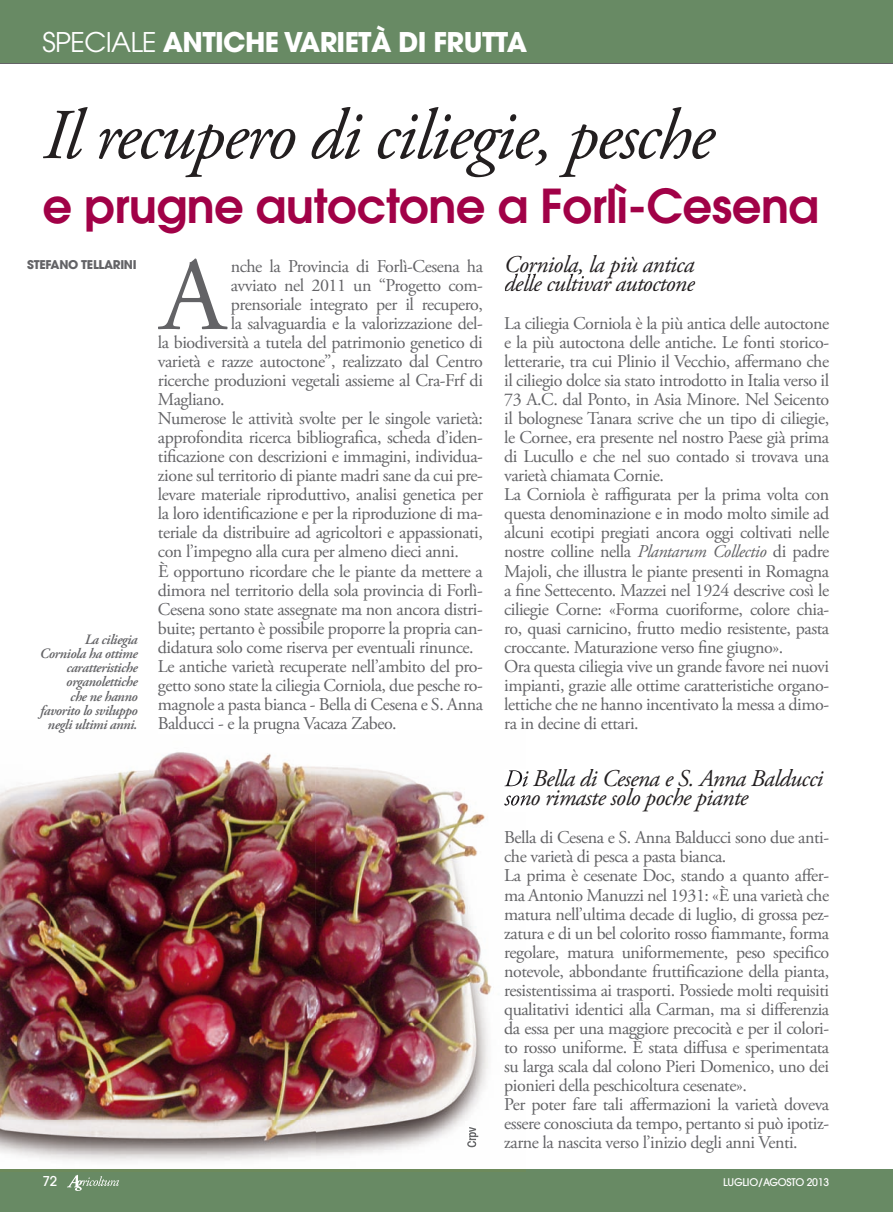
<style>
.page{position:relative;width:893px;height:1212px;background:#fff}
.page>*{position:absolute;margin:0;border:0;box-sizing:border-box;transform-origin:0 0}
.t1{font:104.25px "Adobe Garamond Pro";color:#636366}
.t2{font:italic 71.25px "Adobe Garamond Pro";letter-spacing:-.03em;color:#231f20}
.t3{font:600 46.5px "Avant Garde";letter-spacing:-.01em;color:#a10147}
.t4{font:700 27px "Avant Garde";letter-spacing:-.025em;color:#fff}
.t5{font:italic 24px/19px "Adobe Garamond Pro";letter-spacing:-.025em;color:#231f20}
.t6{font:18px/19px "Adobe Garamond Pro";letter-spacing:-.025em;color:#636366}
.t7{font:italic 600 14.25px/14.2px "Adobe Garamond Pro";letter-spacing:-.03em;color:#636366;text-align:right}
.t8{font:500 13.5px "Avant Garde";color:#fff}
.t9{font:700 12px "Avant Garde";letter-spacing:-.025em;color:#636366}
.t10{font:500 10.5px "Avant Garde";letter-spacing:-.025em;color:#fff}
.s1{font-weight:400}
.s2{font-style:italic}
</style>
<div class="page">
<div style="left:0;top:0;width:893px;height:64px;background:#688a64"></div>
<div style="left:0;top:1170px;width:893px;height:42px;background:#688a64"></div>
<hr style="left:0;top:63px;width:893px;height:1px;background:#636366">
<svg style="left:67px;top:1175px;width:52px;height:16px"></svg>
<img style="left:0;top:752px;width:526px;height:418px">
<img style="left:253px;top:730px;width:32px;height:4px">
<img style="left:467px;top:1127px;width:11px;height:20px">
<svg style="left:515px;top:274px;width:69px;height:4px"></svg>
<img style="left:504px;top:769px;width:22px;height:17px">
<img style="left:504px;top:788px;width:22px;height:24px">
<h3 class="t4" style="left:43px;top:25px;width:486px"><span class="s1">SPECIALE</span> ANTICHE VARIETÀ DI FRUTTA</h3>
<h2 class="t2" style="left:43px;top:93px;width:673px">Il recupero di ciliegie, pesche</h2>
<h3 class="t3" style="left:43px;top:175px;width:778px">e prugne autoctone a Forlì-cesena</h3>
<p class="t9" style="left:27px;top:257px;width:111px">STEFANO TELLARINI</p>
<p class="t7" style="left:40px;top:632px;width:99px">La ciliegia<br>Corniola ha ottime caratteristiche organolettiche<br>che ne hanno favorito lo sviluppo negli ultimi anni.</p>
<h1 class="t1" style="left:161px;top:233px;width:66px">A</h1>
<p class="t6" style="left:231px;top:257px;width:254px">nche la Provincia di Forlì-Cesena ha</p>
<p class="t6" style="left:231px;top:276px;width:254px">avviato nel 2011 un “Progetto com-</p>
<p class="t6" style="left:231px;top:295px;width:254px">prensoriale integrato per il recupero,</p>
<p class="t6" style="left:231px;top:314px;width:254px">la salvaguardia e la valorizzazione del-</p>
<p class="t6" style="left:158px;top:333px;width:326px">la biodiversità a tutela del patrimonio genetico di</p>
<p class="t6" style="left:158px;top:352px;width:326px">varietà e razze autoctone”, realizzato dal Centro</p>
<p class="t6" style="left:158px;top:371px;width:326px">ricerche produzioni vegetali assieme al Cra-Frf di</p>
<p class="t6" style="left:158px;top:390px;width:68px">Magliano.</p>
<p class="t6" style="left:158px;top:409px;width:326px">Numerose le attività svolte per le singole varietà:</p>
<p class="t6" style="left:158px;top:429px;width:326px">approfondita ricerca bibliografica, scheda d’iden-</p>
<p class="t6" style="left:158px;top:448px;width:326px">tificazione con descrizioni e immagini, individua-</p>
<p class="t6" style="left:158px;top:467px;width:327px">zione sul territorio di piante madri sane da cui pre-</p>
<p class="t6" style="left:158px;top:486px;width:327px">levare materiale riproduttivo, analisi genetica per</p>
<p class="t6" style="left:158px;top:505px;width:326px">la loro identificazione e per la riproduzione di ma-</p>
<p class="t6" style="left:158px;top:524px;width:326px">teriale da distribuire ad agricoltori e appassionati,</p>
<p class="t6" style="left:158px;top:543px;width:302px">con l’impegno alla cura per almeno dieci anni.</p>
<p class="t6" style="left:158px;top:562px;width:326px">è opportuno ricordare che le piante da mettere a</p>
<p class="t6" style="left:158px;top:581px;width:326px">dimora nel territorio della sola provincia di Forlì-</p>
<p class="t6" style="left:158px;top:600px;width:326px">Cesena sono state assegnate ma non ancora distri-</p>
<p class="t6" style="left:158px;top:619px;width:326px">buite; pertanto è possibile proporre la propria can-</p>
<p class="t6" style="left:158px;top:638px;width:317px">didatura solo come riserva per eventuali rinunce.</p>
<p class="t6" style="left:158px;top:657px;width:327px">Le antiche varietà recuperate nell’ambito del pro-</p>
<p class="t6" style="left:158px;top:676px;width:326px">getto sono state la ciliegia Corniola, due pesche ro-</p>
<p class="t6" style="left:158px;top:695px;width:327px">magnole a pasta bianca - Bella di Cesena e S. Anna</p>
<p class="t6" style="left:158px;top:714px;width:240px">Balducci - e la prugna Vacaza Zabeo.</p>
<h3 class="t5" style="left:504px;top:255px;width:192px">Corniola, la più antica delle cultivar autoctone</h3>
<p class="t6" style="left:504px;top:314px;width:327px">La ciliegia Corniola è la più antica delle autoctone e la più autoctona delle antiche. Le fonti storico&shy;letterarie, tra cui Plinio il Vecchio, affermano che il ciliegio dolce sia stato introdotto in Italia verso il 73 A.C. dal Ponto, in Asia Minore. Nel Seicento il bolognese Tanara scrive che un tipo di ciliegie, le Cornee, era presente nel nostro Paese già prima di Lucullo e che nel suo contado si trovava una varietà chiamata Cornie.<br>La Corniola è raffigurata per la prima volta con questa denominazione e in modo molto simile ad alcuni ecotipi pregiati ancora oggi coltivati nelle nostre colline nella <span class="s2">Plantarum Collectio</span> di padre Majoli, che illustra le piante presenti in Romagna a fine Settecento. Mazzei nel 1924 descrive così le ciliegie Corne: «Forma cuoriforme, colore chia&shy;ro, quasi carnicino, frutto medio resistente, pasta croccante. Maturazione verso fine giugno».<br>Ora questa ciliegia vive un grande favore nei nuovi impianti, grazie alle ottime caratteristiche organo&shy;lettiche che ne hanno incentivato la messa a dimo&shy;ra in decine di ettari.</p>
<h3 class="t5" style="left:504px;top:770px;width:321px">Di Bella di Cesena e S. Anna Balducci sono rimaste solo poche piante</h3>
<p class="t6" style="left:504px;top:829px;width:327px">Bella di Cesena e S. Anna Balducci sono due anti&shy;che varietà di pesca a pasta bianca.<br>La prima è cesenate Doc, stando a quanto affer&shy;ma Antonio Manuzzi nel 1931: «è una varietà che matura nell’ultima decade di luglio, di grossa pez&shy;zatura e di un bel colorito rosso fiammante, forma regolare, matura uniformemente, peso specifico notevole, abbondante fruttificazione della pianta, resistentissima ai trasporti. Possiede molti requisiti qualitativi identici alla Carman, ma si differenzia da essa per una maggiore precocità e per il colori&shy;to rosso uniforme. è stata diffusa e sperimentata su larga scala dal colono Pieri Domenico, uno dei pionieri della peschicoltura cesenate».<br>Per poter fare tali affermazioni la varietà doveva essere conosciuta da tempo, pertanto si può ipotiz&shy;zarne la nascita verso l’inizio degli anni Venti.</p>
<p class="t8" style="left:43px;top:1173px;width:16px">72</p>
<p class="t10" style="left:723px;top:1176px;width:107px">LUGLIO/AGOSTO 2013</p>
</div>
